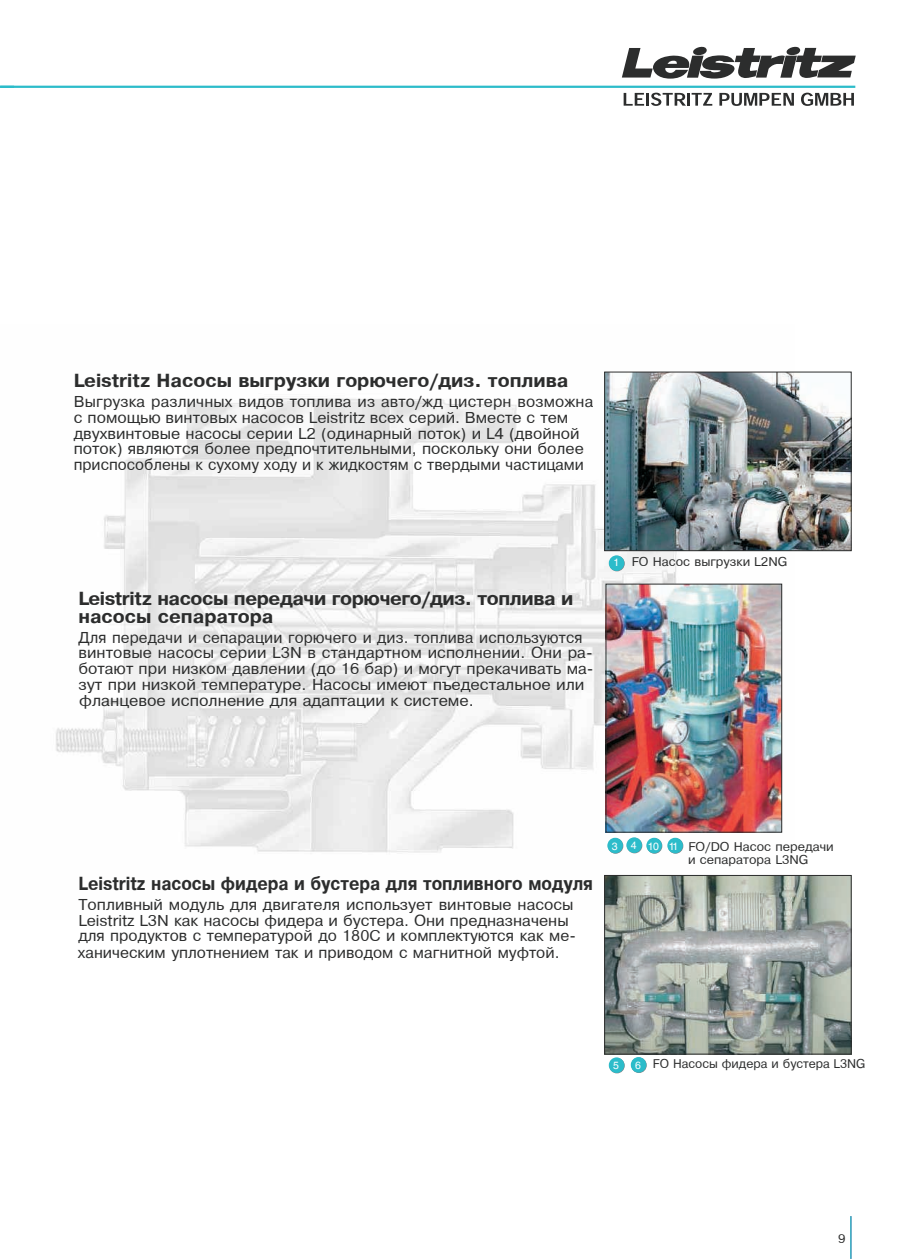
<style>
.page{position:relative;width:897px;height:1259px;background:#fff}
.page>*{position:absolute;margin:0;border:0;box-sizing:border-box;transform-origin:0 0}
.t1{font:700 18px/18px "Pragmatica";letter-spacing:-.02em;color:#2c2d2d}
.t2{font:700 18px "Pragmatica";color:#2c2d2d;scale:.88 1}
.t3{font:700 18px "Pragmatica";color:#2c2d2d}
.t4{font:15px/15.8px "Pragmatica";color:#2c2d2d}
.t5{font:15px/15.8px "Pragmatica";color:#2c2d2d;scale:.95 1}
.t6{font:12px/12.6px "Pragmatica";color:#2c2d2d}
.t7{font:12px "Pragmatica";color:#2c2d2d;scale:.96 1}
.t8{font:10.5px "AG Helvetica";color:#fff}
</style>
<div class="page">
<img style="left:56px;top:371px;width:738px;height:504px">
<hr style="left:850px;top:1216px;width:2px;height:42px;background:#2cbcca">
<img style="left:606px;top:877px;width:243px;height:175px">
<div style="left:604px;top:875px;width:247px;height:179px;border:1px solid #2c2d2d"></div>
<img style="left:606px;top:374px;width:243px;height:175px">
<div style="left:604px;top:372px;width:247px;height:179px;border:1px solid #2c2d2d"></div>
<img style="left:608px;top:586px;width:172px;height:244px">
<div style="left:606px;top:584px;width:176px;height:248px;border:1px solid #2c2d2d"></div>
<div style="left:609px;top:555px;width:15px;height:16px;background:#2cbcca;border-radius:50%"></div>
<div style="left:607px;top:837px;width:16px;height:16px;background:#2cbcca;border-radius:50%"></div>
<div style="left:626px;top:837px;width:16px;height:16px;background:#2cbcca;border-radius:50%"></div>
<div style="left:609px;top:1057px;width:15px;height:16px;background:#2cbcca;border-radius:50%"></div>
<svg style="left:631px;top:1057px;width:16px;height:16px"></svg>
<div style="left:631px;top:1057px;width:15px;height:15px;background:#2cbcca;border-radius:50%"></div>
<div style="left:646px;top:837px;width:16px;height:16px;background:#2cbcca;border-radius:50%"></div>
<div style="left:667px;top:837px;width:16px;height:16px;background:#2cbcca;border-radius:50%"></div>
<svg style="left:622px;top:46px;width:234px;height:33px"></svg>
<svg style="left:624px;top:93px;width:88px;height:13px"></svg>
<svg style="left:719px;top:93px;width:75px;height:13px"></svg>
<svg style="left:801px;top:93px;width:53px;height:13px"></svg>
<hr style="left:0;top:86px;width:855px;height:2px;background:#2cbcca">
<p class="t3" style="left:74px;top:373px;width:496px">Leistritz Насосы выгрузки горючего/диз. топлива</p>
<p class="t4" style="left:74px;top:395px;width:521px">Выгрузка различных видов топлива из авто/жд цистерн возможна с помощью винтовых насосов Leistritz всех серий. Вместе с тем двухвинтовые насосы серии L2 (одинарный поток) и L4 (двойной поток) являются более предпочтительными, поскольку они более приспособлены к сухому ходу и к жидкостям с твердыми частицами</p>
<p class="t1" style="left:78px;top:590px;width:497px">Leistritz насосы передачи горючего/диз. топлива и насосы сепаратора</p>
<p class="t5" style="left:78px;top:630px;width:544px">Для передачи и сепарации горючего и диз. топлива используются винтовые насосы серии L3N в стандартном исполнении. Они ра&shy;ботают при низком давлении (до 16 бар) и могут прекачивать ма&shy;зут при низкой температуре. Насосы имеют пъедестальное или</p>
<p class="t4" style="left:79px;top:694px;width:396px">фланцевое исполнение для адаптации к системе.</p>
<p class="t8" style="left:613px;top:558px;width:7px">1</p>
<p class="t6" style="left:632px;top:556px;width:157px">FO Насос выгрузки L2NG</p>
<p class="t2" style="left:78px;top:876px;width:586px">Leistritz насосы фидера и бустера для топливного модуля</p>
<p class="t4" style="left:78px;top:897px;width:499px">Топливный модуль для двигателя использует винтовые насосы<br>Leistritz L3N как насосы фидера и бустера. Они предназначены для продуктов с температурой до 180С и комплектуются как ме-</p>
<p class="t4" style="left:78px;top:946px;width:483px">ханическим уплотнением так и приводом с магнитной муфтой.</p>
<p class="t8" style="left:612px;top:841px;width:26px">3 4</p>
<p class="t8" style="left:648px;top:842px;width:32px">10 11</p>
<p class="t6" style="left:688px;top:841px;width:147px">FO/DO Насос передачи и сепаратора L3NG</p>
<p class="t8" style="left:613px;top:1061px;width:7px">5</p>
<p class="t8" style="left:635px;top:1061px;width:7px">6</p>
<p class="t7" style="left:653px;top:1058px;width:223px">FO Насосы фидера и бустера L3NG</p>
<p class="t6" style="left:838px;top:1233px;width:9px">9</p>
</div>
